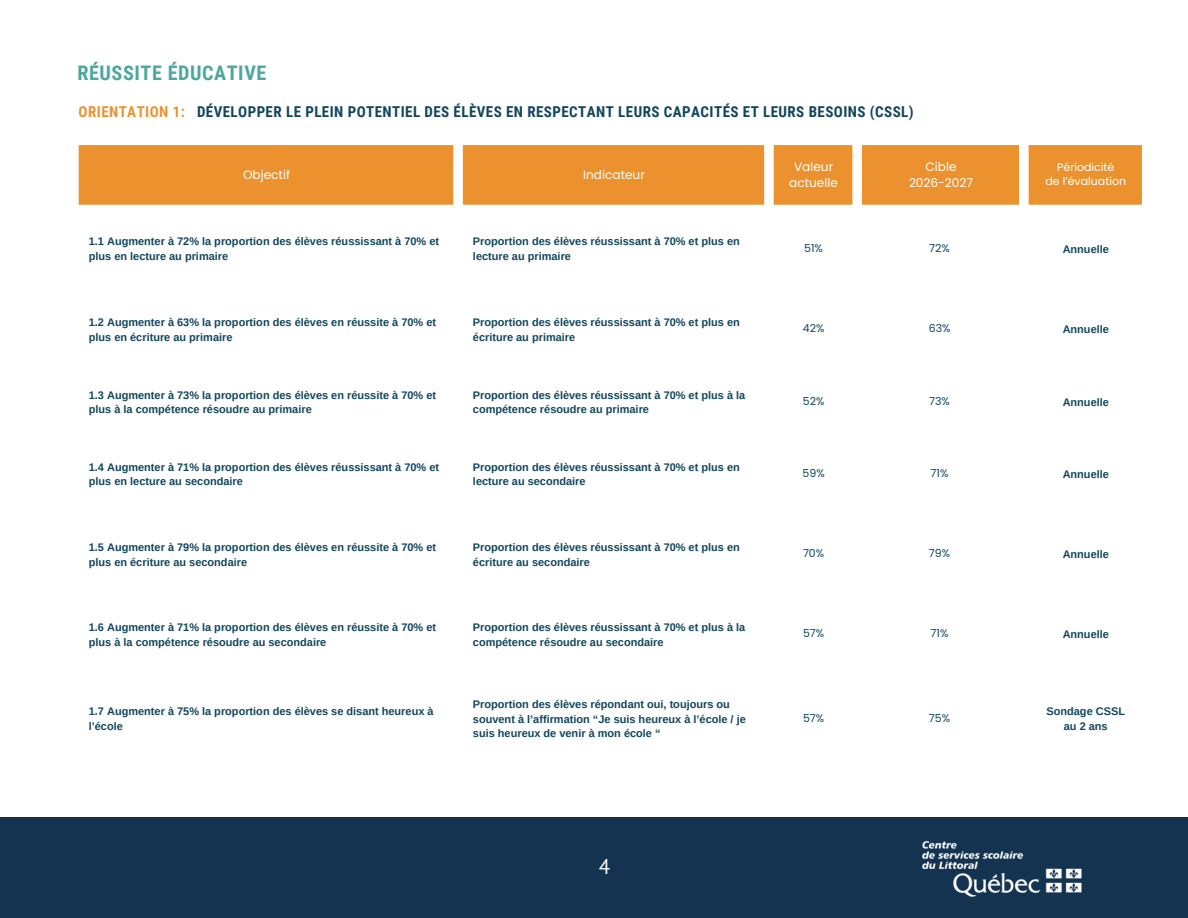
<style>
.page{position:relative;width:1188px;height:918px;background:#fff}
.page>*{position:absolute;margin:0;border:0;box-sizing:border-box;transform-origin:0 0}
.t1{font:21px "PT Sans";color:#fff}
.t2{font:700 20.1px "Roboto Condensed";letter-spacing:.03em;color:#4da79e}
.t3{font:700 15px "Roboto Condensed";letter-spacing:.03em;color:#11465d}
.t4{font:12.15px "Poppins";color:#fff}
.t5{font:700 10.95px/14.7px "Arimo";color:#11465d}
.t6{font:10.95px "Poppins";color:#11465d}
.t7{font:10.95px "Poppins";color:#fff}
.s1{color:#eb922f}
</style>
<div class="page">
<svg style="left:79px;top:145px;width:1063px;height:60px;background:#eb9637"></svg>
<div style="left:0;top:817px;width:1188px;height:101px;background:#133350"></div>
<img style="left:922px;top:840px;width:160px;height:57px">
<p class="t2" style="left:77px;top:61px;width:190px">RÉUSSITE ÉDUCATIVE</p>
<p class="t3" style="left:79px;top:103px;width:837px"><span class="s1">ORIENTATION 1:</span> DÉVELOPPER LE PLEIN POTENTIEL DES ÉLÈVES EN RESPECTANT LEURS CAPACITÉS ET LEURS BESOINS (CSSL)</p>
<h1 class="t4" style="left:243px;top:166px;width:48px">Objectif</h1>
<p class="t4" style="left:583px;top:166px;width:63px">Indicateur</p>
<p class="t4" style="left:794px;top:158px;width:41px">Valeur</p>
<p class="t4" style="left:789px;top:174px;width:50px">actuelle</p>
<p class="t4" style="left:926px;top:158px;width:33px">Cible</p>
<p class="t4" style="left:909px;top:174px;width:66px">2026-2027</p>
<p class="t7" style="left:1057px;top:159px;width:59px">Périodicité</p>
<p class="t7" style="left:1046px;top:174px;width:82px">de l’évaluation</p>
<p class="t5" style="left:89px;top:234px;width:352px">1.1 Augmenter à 72% la proportion des élèves réussissant à 70% et plus en lecture au primaire</p>
<p class="t5" style="left:473px;top:234px;width:268px">Proportion des élèves réussissant à 70% et plus en lecture au primaire</p>
<p class="t6" style="left:804px;top:240px;width:20px">51%</p>
<p class="t6" style="left:929px;top:240px;width:22px">72%</p>
<p class="t5" style="left:1063px;top:242px;width:48px">Annuelle</p>
<p class="t5" style="left:89px;top:315px;width:349px">1.2 Augmenter à 63% la proportion des élèves en réussite à 70% et plus en écriture au primaire</p>
<p class="t5" style="left:473px;top:315px;width:268px">Proportion des élèves réussissant à 70% et plus en écriture au primaire</p>
<p class="t6" style="left:803px;top:321px;width:23px">42%</p>
<p class="t6" style="left:929px;top:321px;width:23px">63%</p>
<p class="t5" style="left:1063px;top:322px;width:48px">Annuelle</p>
<p class="t5" style="left:89px;top:388px;width:349px">1.3 Augmenter à 73% la proportion des élèves en réussite à 70% et plus à la compétence résoudre au primaire</p>
<p class="t5" style="left:473px;top:388px;width:274px">Proportion des élèves réussissant à 70% et plus à la compétence résoudre au primaire</p>
<p class="t6" style="left:803px;top:394px;width:23px">52%</p>
<p class="t6" style="left:929px;top:394px;width:22px">73%</p>
<p class="t5" style="left:1063px;top:395px;width:48px">Annuelle</p>
<p class="t5" style="left:89px;top:459px;width:352px">1.4 Augmenter à 71% la proportion des élèves réussissant à 70% et plus en lecture au secondaire</p>
<p class="t5" style="left:473px;top:459px;width:268px">Proportion des élèves réussissant à 70% et plus en lecture au secondaire</p>
<p class="t6" style="left:803px;top:465px;width:24px">59%</p>
<p class="t6" style="left:931px;top:465px;width:19px">71%</p>
<p class="t5" style="left:1063px;top:467px;width:48px">Annuelle</p>
<p class="t5" style="left:89px;top:540px;width:349px">1.5 Augmenter à 79% la proportion des élèves en réussite à 70% et plus en écriture au secondaire</p>
<p class="t5" style="left:473px;top:540px;width:268px">Proportion des élèves réussissant à 70% et plus en écriture au secondaire</p>
<p class="t6" style="left:803px;top:546px;width:23px">70%</p>
<p class="t6" style="left:929px;top:546px;width:23px">79%</p>
<p class="t5" style="left:1063px;top:547px;width:48px">Annuelle</p>
<p class="t5" style="left:89px;top:620px;width:349px">1.6 Augmenter à 71% la proportion des élèves en réussite à 70% et plus à la compétence résoudre au secondaire</p>
<p class="t5" style="left:473px;top:620px;width:274px">Proportion des élèves réussissant à 70% et plus à la compétence résoudre au secondaire</p>
<p class="t6" style="left:803px;top:626px;width:23px">57%</p>
<p class="t6" style="left:931px;top:626px;width:19px">71%</p>
<p class="t5" style="left:1063px;top:627px;width:48px">Annuelle</p>
<p class="t5" style="left:89px;top:704px;width:346px">1.7 Augmenter à 75% la proportion des élèves se disant heureux à l’école</p>
<p class="t5" style="left:473px;top:697px;width:274px">Proportion des élèves répondant oui, toujours ou souvent à l’affirmation “Je suis heureux à l’école / je suis heureux de venir à mon école “</p>
<p class="t1" style="left:599px;top:853px;width:13px">4</p>
<p class="t6" style="left:803px;top:710px;width:23px">57%</p>
<p class="t6" style="left:929px;top:710px;width:23px">75%</p>
<p class="t5" style="left:1047px;top:704px;width:80px;text-align:center">Sondage CSSL au 2 ans</p>
</div>
